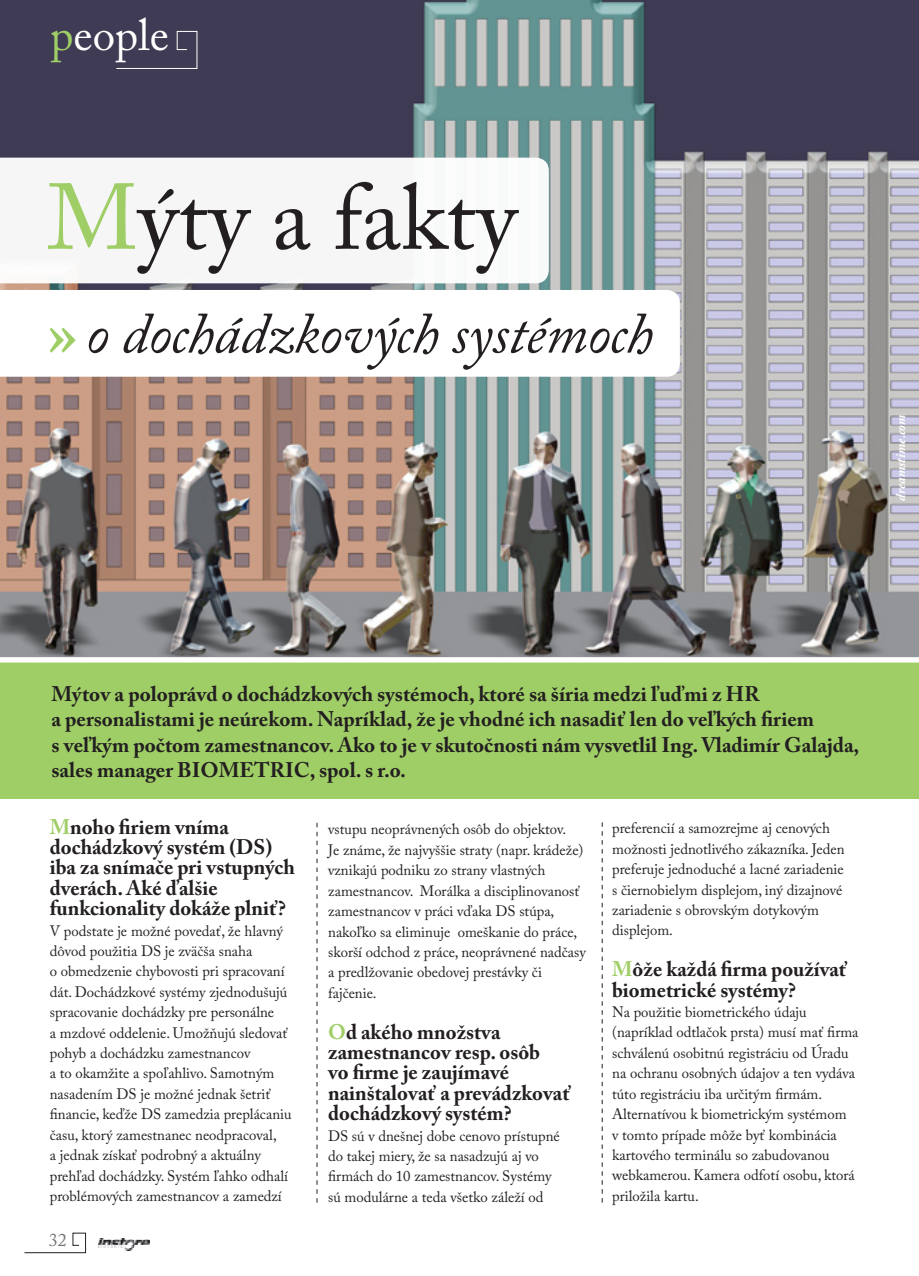
<style>
.page{position:relative;width:919px;height:1276px;background:#fff}
.page>*{position:absolute;margin:0;border:0;box-sizing:border-box;transform-origin:0 0}
.t1{font:92.4px "Adobe Caslon Pro";letter-spacing:-.005em;color:#231f20}
.t2{font:italic 57.75px "Adobe Caslon Pro";letter-spacing:-.005em;color:#231f20}
.t3{font:45px "Adobe Caslon Pro";color:#fff}
.t4{font:700 21px/20.4px "Adobe Caslon Pro";color:#231f20}
.t5{font:18px "Adobe Caslon Pro";color:#757679}
.t6{font:15px/20.4px "Adobe Caslon Pro";color:#231f20}
.t7{font:italic 700 13.5px "Adobe Caslon Pro";color:#fff}
.s1{color:#9fce66}
</style>
<div class="page">
<img style="left:0;top:0;width:918px;height:657px">
<svg style="left:317px;top:823px;width:1px;height:379px"></svg>
<svg style="left:602px;top:822px;width:1px;height:380px"></svg>
<svg style="left:24px;top:1232px;width:62px;height:21px"></svg>
<img style="left:98px;top:1238px;width:51px;height:12px">
<div style="left:0;top:660px;width:918px;height:139px;background:#9fce66"></div>
<div style="left:0;top:657px;width:918px;height:5px;background:#fff"></div>
<div style="left:116px;top:31px;width:81px;height:38px;background:#3f3b54"></div>
<svg style="left:0;top:290px;width:679px;height:87px"></svg>
<svg style="left:50px;top:328px;width:26px;height:24px"></svg>
<div style="left:0;top:158px;width:548px;height:125px;background:#f6f6f7"></div>
<p class="t3" style="left:50px;top:8px;width:120px"><span class="s1">p</span>eople</p>
<p class="t1" style="left:47px;top:163px;width:471px"><span class="s1">M</span>ýty a fakty</p>
<p class="t2" style="left:86px;top:299px;width:568px">o dochádzkových systémoch</p>
<p class="t7" style="left:892px;top:501px;width:88px;rotate:-90deg">dreamstime.com</p>
<p class="t4" style="left:51px;top:680px;width:809px;line-height:25.5px">Mýtov a poloprávd o dochádzkových systémoch, ktoré sa šíria medzi ľuďmi z HR<br>a personalistami je neúrekom. Napríklad, že je vhodné ich nasadiť len do veľkých firiem<br>s veľkým počtom zamestnancov. Ako to je v skutočnosti nám vysvetlil Ing. Vladimír Galajda, sales manager BIOMETRIC, spol. s r.o.</p>
<p class="t4" style="left:50px;top:816px;width:247px"><span class="s1">M</span>noho firiem vníma dochádzkový systém (DS) iba za snímače pri vstupných dverách. Aké ďalšie funkcionality dokáže plniť?</p>
<p class="t6" style="left:50px;top:920px;width:243px">V podstate je možné povedať, že hlavný dôvod použitia DS je zväčša snaha<br>o obmedzenie chybovosti pri spracovaní dát. Dochádzkové systémy zjednodušujú spracovanie dochádzky pre personálne<br>a mzdové oddelenie. Umožňujú sledovať pohyb a dochádzku zamestnancov<br>a to okamžite a spoľahlivo. Samotným nasadením DS je možné jednak šetriť financie, keďže DS zamedzia preplácaniu času, ktorý zamestnanec neodpracoval,<br>a jednak získať podrobný a aktuálny prehľad dochádzky. Systém ľahko odhalí problémových zamestnancov a zamedzí</p>
<p class="t5" style="left:49px;top:1228px;width:19px">32</p>
<p class="t6" style="left:328px;top:819px;width:259px">vstupu neoprávnených osôb do objektov.<br>Je známe, že najvyššie straty (napr. krádeže) vznikajú podniku zo strany vlastných zamestnancov. Morálka a disciplinovanosť zamestnancov v práci vďaka DS stúpa, nakoľko sa eliminuje omeškanie do práce, skorší odchod z práce, neoprávnené nadčasy a predlžovanie obedovej prestávky či fajčenie.</p>
<p class="t4" style="left:328px;top:1021px;width:244px"><span class="s1">O</span>d akého množstva zamestnancov resp. osôb<br>vo firme je zaujímavé nainštalovať a prevádzkovať dochádzkový systém?</p>
<p class="t6" style="left:328px;top:1125px;width:233px">DS sú v dnešnej dobe cenovo prístupné do takej miery, že sa nasadzujú aj vo firmách do 10 zamestnancov. Systémy sú modulárne a teda všetko záleží od</p>
<p class="t6" style="left:612px;top:818px;width:234px">preferencií a samozrejme aj cenových možnosti jednotlivého zákazníka. Jeden preferuje jednoduché a lacné zariadenie s čiernobielym displejom, iný dizajnové zariadenie s obrovským dotykovým displejom.</p>
<p class="t4" style="left:612px;top:959px;width:237px"><span class="s1">M</span>ôže každá firma používať biometrické systémy?</p>
<p class="t6" style="left:612px;top:1001px;width:248px">Na použitie biometrického údaju (napríklad odtlačok prsta) musí mať firma schválenú osobitnú registráciu od Úradu na ochranu osobných údajov a ten vydáva túto registráciu iba určitým firmám.<br>Alternatívou k biometrickým systémom<br>v tomto prípade môže byť kombinácia kartového terminálu so zabudovanou webkamerou. Kamera odfotí osobu, ktorá priložila kartu.</p>
</div>
